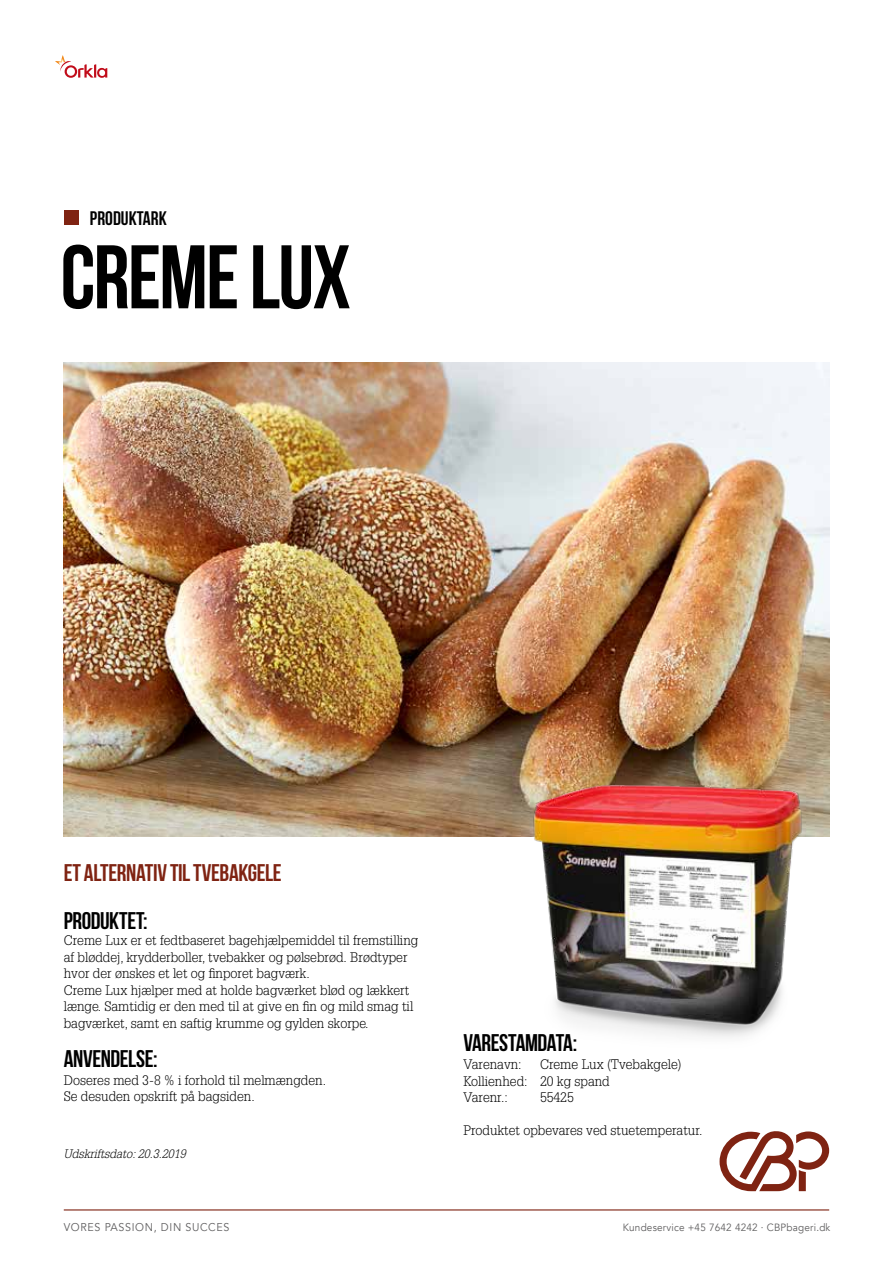
<style>
.page{position:relative;width:893px;height:1263px;background:#fff}
.page>*{position:absolute;margin:0;border:0;box-sizing:border-box;transform-origin:0 0}
.t1{font:700 90px "Bebas Neue";letter-spacing:-.02em;color:#000}
.t2{font:700 24px "Bebas Neue";letter-spacing:-.02em;color:#000}
.t3{font:700 24px "Bebas Neue";letter-spacing:-.015em;color:#7f2312}
.t4{font:700 19.5px "Bebas Neue";color:#000}
.t5{font:300 13.5px/16.5px "Glypha LT Std";color:#000}
.t6{font:italic 300 12px "Glypha LT Std";color:#000}
.t7{font:11.25px "Avenir";letter-spacing:.06em;color:#5e5d5e;scale:.95 1}
.t8{font:10.5px "Avenir";letter-spacing:.02em;color:#5e5d5e;scale:.95 1}
</style>
<div class="page">
<img style="left:64px;top:363px;width:765px;height:474px">
<img style="left:515px;top:772px;width:314px;height:265px">
<div style="left:64px;top:210px;width:15px;height:15px;background:#7f2312"></div>
<svg style="left:55px;top:55px;width:52px;height:23px"></svg>
<hr style="left:64px;top:1209px;width:765px;height:1px;background:#7f2312">
<svg style="left:719px;top:1131px;width:110px;height:60px"></svg>
<h3 class="t4" style="left:90px;top:208px;width:78px">PRODUKTARK</h3>
<h1 class="t1" style="left:61px;top:228px;width:292px">CREME LUX</h1>
<h2 class="t3" style="left:64px;top:860px;width:219px">ET ALTERNATIV TIL TVEBAKGELE</h2>
<h2 class="t2" style="left:64px;top:907px;width:85px">PRODUKTET:</h2>
<p class="t5" style="left:64px;top:932px;width:356px">Creme Lux er et fedtbaseret bagehjælpemiddel til fremstilling af bløddej, krydderboller, tvebakker og pølsebrød. Brødtyper hvor der ønskes et let og finporet bagværk.<br>Creme Lux hjælper med at holde bagværket blød og lækkert længe. Samtidig er den med til at give en fin og mild smag til bagværket, samt en saftig krumme og gylden skorpe.</p>
<h2 class="t2" style="left:64px;top:1045px;width:95px">ANVENDELSE:</h2>
<p class="t5" style="left:64px;top:1072px;width:264px">Doseres med 3-8 % i forhold til melmængden.<br>Se desuden opskrift på bagsiden.</p>
<p class="t6" style="left:64px;top:1147px;width:124px">Udskriftsdato: 20.3.2019</p>
<h2 class="t2" style="left:463px;top:1030px;width:115px">VARESTAMDATA:</h2>
<p class="t5" style="left:463px;top:1056px;width:60px">Varenavn:</p>
<p class="t5" style="left:463px;top:1056px;width:220px;text-indent:77px">Creme Lux (Tvebakgele)<br>Kollienhed: 20 kg spand<br>Varenr.:</p>
<p class="t5" style="left:540px;top:1089px;width:35px">55425</p>
<p class="t5" style="left:463px;top:1122px;width:241px">Produktet opbevares ved stuetemperatur.</p>
<p class="t7" style="left:64px;top:1220px;width:176px">VORES PASSION, DIN SUCCES</p>
<p class="t8" style="left:623px;top:1221px;width:220px">Kundeservice +45 7642 4242 · CBPbageri.dk</p>
</div>
